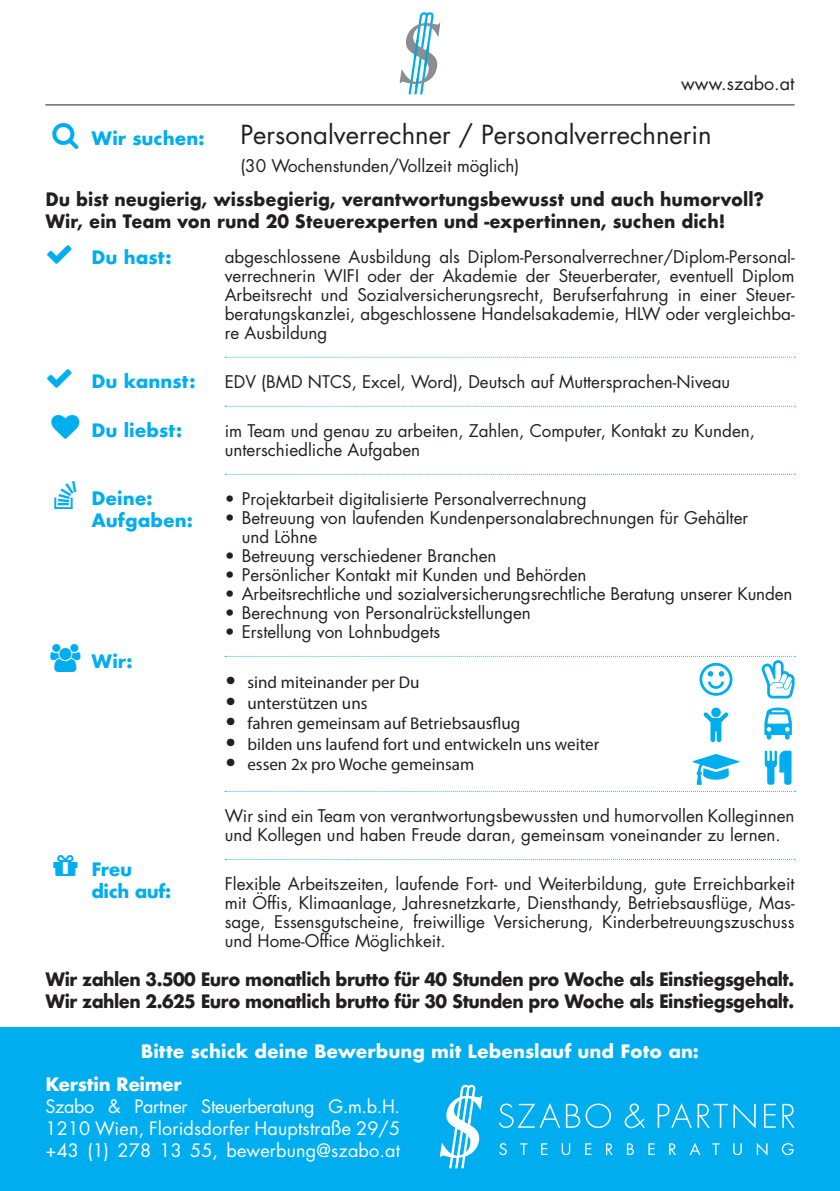
<style>
.page{position:relative;width:840px;height:1191px;background:#fff}
.page>*{position:absolute;margin:0;border:0;box-sizing:border-box;transform-origin:0 0}
.t1{font:25.6px "Futura";color:#231f20}
.t2{font:700 18px/21.6px "Futura";letter-spacing:-.015em;color:#231f20;scale:.95 1}
.t3{font:18px/22px "Futura";letter-spacing:.01em;color:#fff;text-align:justify}
.t4{font:700 18px/22px "Futura";color:#00aeef}
.t5{font:700 18px "Futura";color:#fff}
.t6{font:700 18px "Futura";letter-spacing:-.02em;color:#fff}
.t7{font:18px "Futura";color:#231f20}
.t8{font:700 18px/22px "Futura";letter-spacing:-.025em;color:#00aeef}
.t9{font:17px/19px "Futura";color:#231f20}
.t10{font:17px "Myriad Pro";color:#231f20}
.s1{font-family:"Futura";font-size:20px}
</style>
<div class="page">
<div style="left:0;top:1028px;width:839px;height:163px;background:#00aeef"></div>
<svg style="left:399px;top:12px;width:41px;height:82px"></svg>
<svg style="left:439px;top:1084px;width:43px;height:84px"></svg>
<svg style="left:498px;top:1103px;width:112px;height:25px"></svg>
<svg style="left:624px;top:1103px;width:20px;height:25px"></svg>
<svg style="left:657px;top:1103px;width:34px;height:24px"></svg>
<svg style="left:697px;top:1103px;width:30px;height:24px"></svg>
<svg style="left:733px;top:1103px;width:22px;height:25px"></svg>
<svg style="left:764px;top:1103px;width:11px;height:24px"></svg>
<svg style="left:782px;top:1103px;width:12px;height:24px"></svg>
<svg style="left:499px;top:1143px;width:7px;height:12px"></svg>
<svg style="left:520px;top:1143px;width:7px;height:12px"></svg>
<svg style="left:541px;top:1143px;width:6px;height:12px"></svg>
<svg style="left:561px;top:1143px;width:9px;height:12px"></svg>
<svg style="left:585px;top:1143px;width:6px;height:12px"></svg>
<svg style="left:606px;top:1143px;width:6px;height:12px"></svg>
<svg style="left:626px;top:1143px;width:7px;height:12px"></svg>
<svg style="left:648px;top:1143px;width:6px;height:12px"></svg>
<svg style="left:669px;top:1143px;width:6px;height:12px"></svg>
<svg style="left:689px;top:1143px;width:11px;height:12px"></svg>
<svg style="left:712px;top:1143px;width:7px;height:12px"></svg>
<svg style="left:733px;top:1143px;width:8px;height:12px"></svg>
<svg style="left:756px;top:1143px;width:11px;height:12px"></svg>
<svg style="left:781px;top:1143px;width:12px;height:12px"></svg>
<hr style="left:45px;top:104px;width:749px;height:1px;background:#231f20">
<svg style="left:225px;top:357px;width:569px;height:1px"></svg>
<svg style="left:225px;top:406px;width:569px;height:1px"></svg>
<svg style="left:225px;top:474px;width:569px;height:1px"></svg>
<svg style="left:225px;top:791px;width:569px;height:1px"></svg>
<svg style="left:225px;top:859px;width:569px;height:1px"></svg>
<svg style="left:703px;top:707px;width:25px;height:35px"></svg>
<svg style="left:692px;top:754px;width:46px;height:31px"></svg>
<svg style="left:225px;top:656px;width:569px;height:42px"></svg>
<svg style="left:764px;top:707px;width:27px;height:32px"></svg>
<svg style="left:764px;top:750px;width:27px;height:34px"></svg>
<p class="t7" style="left:681px;top:70px;width:115px">www.szabo.at</p>
<p class="t4" style="left:91px;top:127px;width:115px">Wir suchen:</p>
<h1 class="t1" style="left:240px;top:117px;width:472px">Personalverrechner / Personalverrechnerin</h1>
<p class="t9" style="left:240px;top:156px;width:280px">(30 Wochenstunden/Vollzeit möglich)</p>
<p class="t2" style="left:45px;top:189px;width:757px">Du bist neugierig, wissbegierig, verantwortungsbewusst und auch humorvoll?<br>Wir, ein Team von rund 20 Steuerexperten und -expertinnen, suchen dich!</p>
<p class="t4" style="left:91px;top:247px;width:81px">Du hast:</p>
<p class="t9" style="left:225px;top:247px;width:571px;text-align:justify">abgeschlossene Ausbildung als Diplom-Personalverrechner/Diplom-Personal&shy;verrechnerin WIFI oder der Akademie der Steuerberater, eventuell Diplom Arbeitsrecht und Sozialversicherungsrecht, Berufserfahrung in einer Steuer&shy;beratungskanzlei, abgeschlossene Handelsakademie, HLW oder vergleichba&shy;re Ausbildung</p>
<p class="t9" style="left:225px;top:372px;width:506px">EDV (BMD NTCS, Excel, Word), Deutsch auf Muttersprachen-Niveau</p>
<p class="t9" style="left:225px;top:421px;width:531px">im Team und genau zu arbeiten, Zahlen, Computer, Kontakt zu Kunden, unterschiedliche Aufgaben</p>
<p class="t9" style="left:225px;top:489px;width:363px">• Projektarbeit digitalisierte Personalverrechnung</p>
<p class="t9" style="left:242px;top:508px;width:507px;text-indent:-17px">• Betreuung von laufenden Kundenpersonalabrechnungen für Gehälter und Löhne</p>
<p class="t9" style="left:225px;top:546px;width:273px">• Betreuung verschiedener Branchen</p>
<p class="t9" style="left:225px;top:565px;width:363px">• Persönlicher Kontakt mit Kunden und Behörden</p>
<p class="t9" style="left:225px;top:584px;width:568px">• Arbeitsrechtliche und sozialversicherungsrechtliche Beratung unserer Kunden</p>
<p class="t9" style="left:225px;top:603px;width:307px">• Berechnung von Personalrückstellungen</p>
<p class="t9" style="left:225px;top:622px;width:217px">• Erstellung von Lohnbudgets</p>
<p class="t10" style="left:225px;top:672px;width:196px"><span class="s1">•</span> sind miteinander per Du</p>
<p class="t10" style="left:225px;top:692px;width:144px"><span class="s1">•</span> unterstützen uns</p>
<p class="t10" style="left:225px;top:713px;width:297px"><span class="s1">•</span> fahren gemeinsam auf Betriebsausflug</p>
<p class="t10" style="left:225px;top:733px;width:376px"><span class="s1">•</span> bilden uns laufend fort und entwickeln uns weiter</p>
<p class="t10" style="left:225px;top:754px;width:251px"><span class="s1">•</span> essen 2x pro Woche gemeinsam</p>
<p class="t9" style="left:225px;top:806px;width:571px">Wir sind ein Team von verantwortungsbewussten und humorvollen Kolleginnen und Kollegen und haben Freude daran, gemeinsam voneinander zu lernen.</p>
<p class="t9" style="left:225px;top:874px;width:571px;text-align:justify">Flexible Arbeitszeiten, laufende Fort- und Weiterbildung, gute Erreichbarkeit mit Öffis, Klimaanlage, Jahresnetzkarte, Diensthandy, Betriebsausflüge, Mas&shy;sage, Essensgutscheine, freiwillige Versicherung, Kinderbetreuungszuschuss und Home-Office Möglichkeit.</p>
<p class="t4" style="left:91px;top:370px;width:105px">Du kannst:</p>
<p class="t4" style="left:91px;top:420px;width:92px">Du liebst:</p>
<p class="t4" style="left:91px;top:487px;width:103px;text-indent:-37px">● Deine:<br>Aufgaben:</p>
<p class="t4" style="left:91px;top:650px;width:43px">Wir:</p>
<p class="t8" style="left:91px;top:858px;width:81px">Freu dich auf:</p>
<p class="t2" style="left:45px;top:968px;width:789px">Wir zahlen 3.500 Euro monatlich brutto für 40 Stunden pro Woche als Einstiegsgehalt.<br>Wir zahlen 2.625 Euro monatlich brutto für 30 Stunden pro Woche als Einstiegsgehalt.</p>
<p class="t5" style="left:141px;top:1038px;width:559px">Bitte schick deine Bewerbung mit Lebenslauf und Foto an:</p>
<p class="t6" style="left:45px;top:1071px;width:138px">Kerstin Reimer</p>
<p class="t3" style="left:45px;top:1095px;width:356px">Szabo &amp; Partner Steuerberatung G.m.b.H.<br>1210 Wien, Floridsdorfer Hauptstraße 29/5 +43 (1) 278 13 55, bewerbung@szabo.at</p>
</div>
